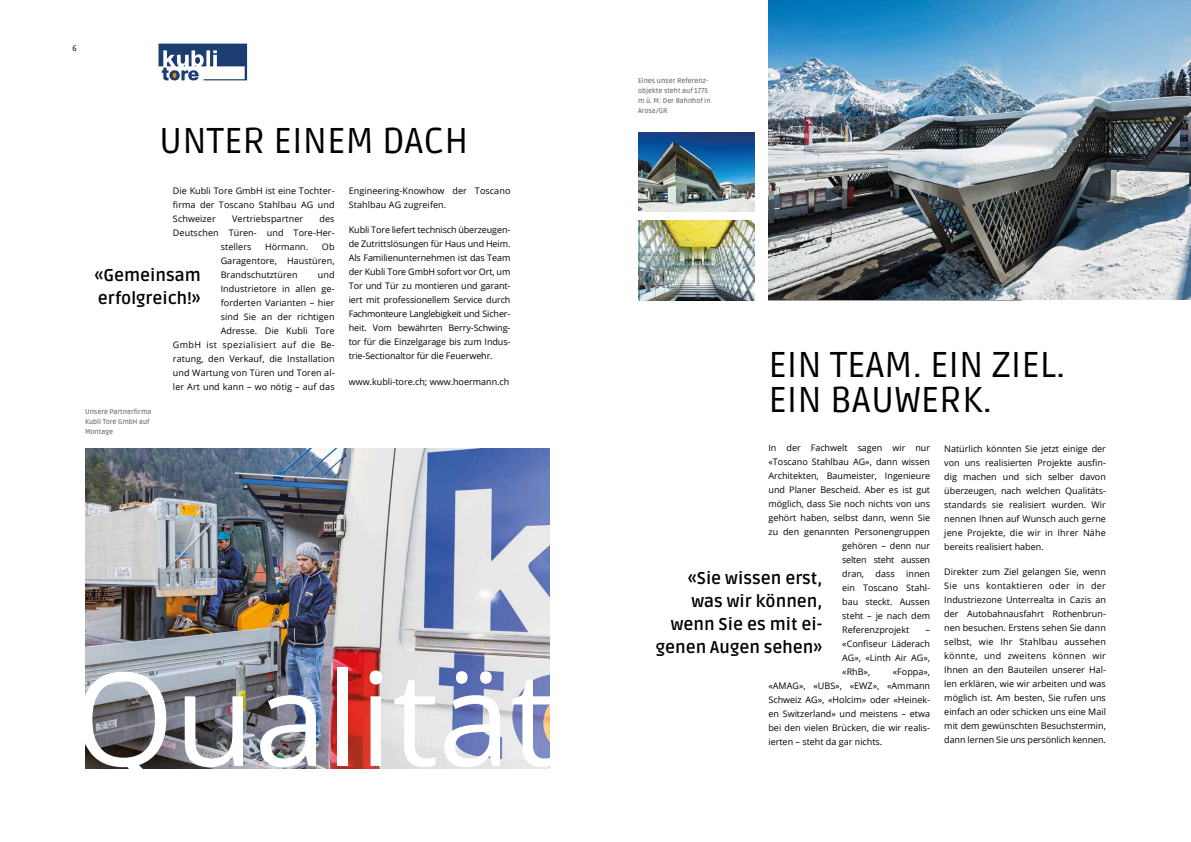
<style>
.page{position:relative;width:1191px;height:842px;background:#fff}
.page>*{position:absolute;margin:0;border:0;box-sizing:border-box;transform-origin:0 0}
.t1{font:130px "Open Sans";color:#fff}
.t2{font:36px/35px "Ruda";color:#000}
.t3{font:700 17px/23px "Ruda";color:#000}
.t4{font:9px/14px "Open Sans";color:#000;text-align:justify}
.t5{font:9px "Open Sans";letter-spacing:-.02em;color:#000}
.t6{font:8px "Ruda";color:#000}
.t7{font:7px/10px "Ruda";color:#575756}
.t8{font:300 5.4px "Helvetica Neue LT";color:#000}
</style>
<div class="page">
<img style="left:85px;top:448px;width:465px;height:320px">
<img style="left:405px;top:448px;width:125px;height:253px">
<img style="left:446px;top:701px;width:84px;height:67px">
<img style="left:769px;top:0;width:422px;height:300px">
<img style="left:638px;top:132px;width:116px;height:80px">
<img style="left:638px;top:220px;width:116px;height:80px">
<img style="left:158px;top:43px;width:90px;height:38px">
<p class="t6" style="left:72px;top:44px;width:6px">6</p>
<h2 class="t2" style="left:159px;top:124px;width:311px">UNTER EINEM DACH</h2>
<p class="t4" style="left:173px;top:183px;width:163px">Die Kubli Tore GmbH ist eine Tochter&shy;firma der Toscano Stahlbau AG und Schweizer</p>
<p class="t4" style="left:232px;top:211px;width:73px">Vertriebspartner</p>
<p class="t4" style="left:319px;top:211px;width:17px">des</p>
<p class="t4" style="left:173px;top:225px;width:163px">Deutschen Türen- und Tore-Her-</p>
<p class="t4" style="left:221px;top:239px;width:32px">stellers</p>
<p class="t4" style="left:265px;top:239px;width:45px">Hörmann.</p>
<p class="t4" style="left:221px;top:239px;width:115px;text-indent:101px">Ob Garagentore, Haustüren, Brandschutztüren</p>
<h3 class="t3" style="left:95px;top:264px;width:108px">«Gemeinsam erfolgreich!»</h3>
<p class="t4" style="left:173px;top:267px;width:163px;text-align:right">und<br>Industrietore in allen ge-<br>forderten Varianten – hier<br>sind Sie an der richtigen<br>Adresse. Die Kubli Tore<br>GmbH ist spezialisiert auf die Be&shy;ratung, den Verkauf, die Installation und Wartung von Türen und Toren al&shy;ler Art und kann – wo nötig – auf das</p>
<p class="t7" style="left:85px;top:406px;width:68px">Unsere Partnerfirma<br>Kubli Tore GmbH auf<br>Montage</p>
<p class="t4" style="left:349px;top:183px;width:163px">Engineering-Knowhow der Toscano<br>Stahlbau AG zugreifen.</p>
<p class="t4" style="left:349px;top:223px;width:163px">Kubli Tore liefert technisch überzeugen&shy;de Zutrittslösungen für Haus und Heim.<br>Als Familienunternehmen ist das Team der Kubli Tore GmbH sofort vor Ort, um Tor und Tür zu montieren und garant&shy;iert mit professionellem Service durch Fachmonteure Langlebigkeit und Sicher&shy;heit. Vom bewährten Berry-Schwing&shy;tor für die Einzelgarage bis zum Indus&shy;trie-Sectionaltor für die Feuerwehr.</p>
<p class="t4" style="left:349px;top:374px;width:162px">www.kubli-tore.ch; www.hoermann.ch</p>
<h1 class="t1" style="left:73px;top:630px;width:485px">Qualität</h1>
<p class="t7" style="left:638px;top:76px;width:74px">Eines unser Referenz&shy;objekte steht auf 1775 m ü. M: Der Bahnhof in<br>Arosa/GR</p>
<h2 class="t2" style="left:768px;top:348px;width:298px">EIN TEAM. EIN ZIEL.<br>EIN BAUWERK.</h2>
<p class="t4" style="left:768px;top:440px;width:163px">In der Fachwelt sagen wir nur</p>
<p class="t4" style="left:768px;top:454px;width:163px">«Toscano Stahlbau AG», dann wissen</p>
<p class="t4" style="left:768px;top:468px;width:163px">Architekten, Baumeister, Ingenieure</p>
<p class="t4" style="left:768px;top:482px;width:163px">und Planer Bescheid. Aber es ist gut</p>
<p class="t4" style="left:768px;top:496px;width:163px">möglich, dass Sie noch nichts von uns</p>
<p class="t4" style="left:768px;top:510px;width:163px">gehört haben, selbst dann, wenn Sie</p>
<p class="t4" style="left:768px;top:524px;width:163px">zu den genannten Personengruppen</p>
<p class="t4" style="left:842px;top:538px;width:89px">gehören – denn nur</p>
<p class="t5" style="left:842px;top:553px;width:89px">selten steht aussen</p>
<p class="t4" style="left:842px;top:566px;width:23px">dran,</p>
<p class="t4" style="left:875px;top:566px;width:21px">dass</p>
<p class="t4" style="left:944px;top:441px;width:163px">Natürlich könnten Sie jetzt einige der von uns realisierten Projekte ausfin&shy;dig machen und sich selber davon überzeugen, nach welchen Qualitäts&shy;standards sie realisiert wurden. Wir nennen Ihnen auf Wunsch auch gerne jene Projekte, die wir in Ihrer Nähe bereits realisiert haben.</p>
<p class="t4" style="left:944px;top:565px;width:163px">Direkter zum Ziel gelangen Sie, wenn Sie uns kontaktieren oder in der Industriezone Unterrealta in Cazis an der Autobahnausfahrt Rothenbrun&shy;nen besuchen. Erstens sehen Sie dann selbst, wie Ihr Stahlbau aussehen könnte, und zweitens können wir Ihnen an den Bauteilen unserer Hal&shy;len erklären, wie wir arbeiten und was möglich ist. Am besten, Sie rufen uns einfach an oder schicken uns eine Mail mit dem gewünschten Besuchstermin, dann lernen Sie uns persönlich kennen.</p>
<p class="t4" style="left:842px;top:566px;width:89px;text-indent:64px">innen ein Toscano Stahl&shy;bau steckt. Aussen steht – je nach dem Referenzprojekt</p>
<h3 class="t3" style="left:656px;top:567px;width:168px;text-align:right">«Sie wissen erst, was wir können, wenn Sie es mit ei&shy;genen Augen sehen»</h3>
<p class="t8" style="left:733px;top:621px;width:101px">Nähe wissen, der bei Ihnen Tür und Tor</p>
<p class="t4" style="left:842px;top:622px;width:89px;text-indent:83px">– «Confiseur Läderach AG», «Linth Air AG», «RhB»,</p>
<p class="t4" style="left:768px;top:664px;width:163px;text-indent:124px">«Foppa», «AMAG», «UBS», «EWZ», «Ammann Schweiz AG», «Holcim» oder «Heinek&shy;en Switzerland» und meistens – etwa bei den vielen Brücken, die wir realis&shy;ierten – steht da gar nichts.</p>
</div>
